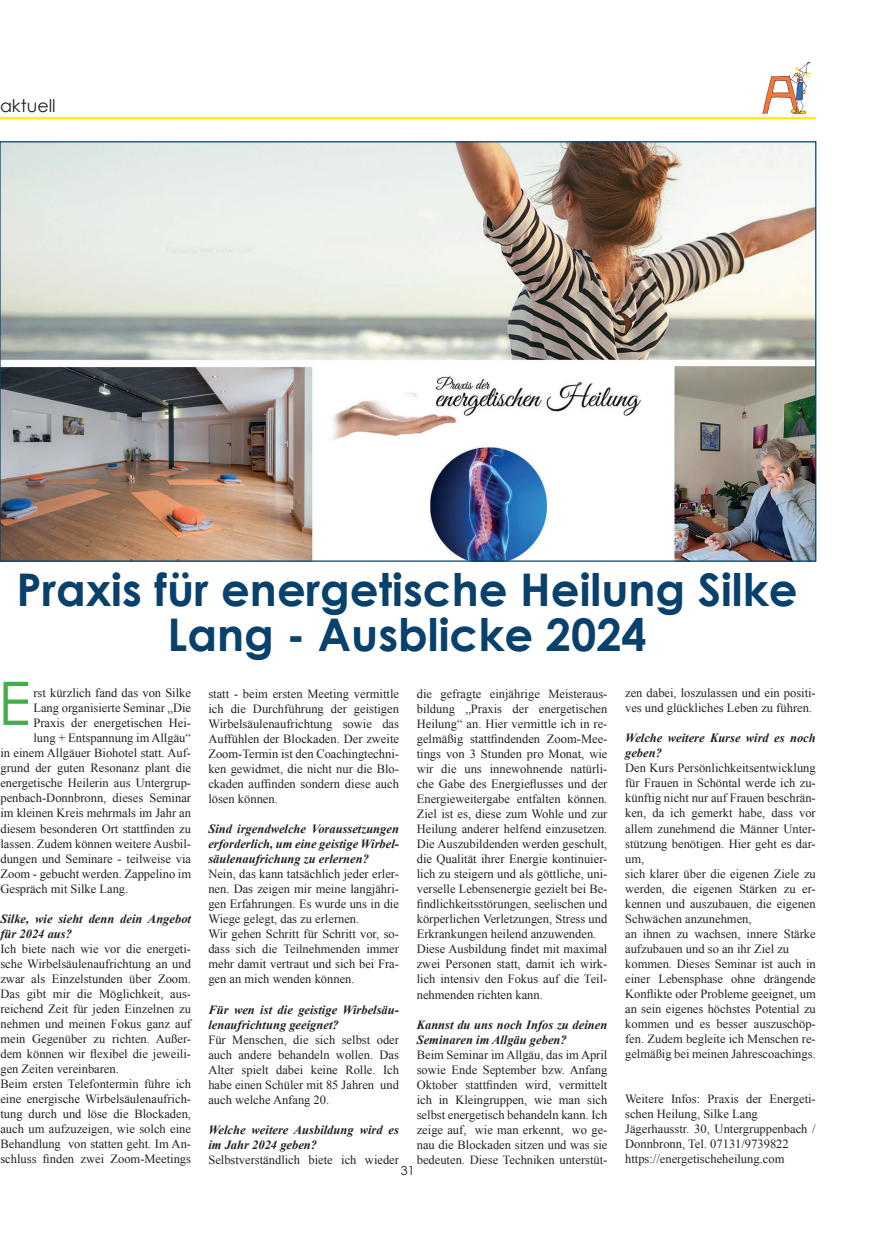
<style>
.page{position:relative;width:869px;height:1241px;background:#fff}
.page>*{position:absolute;margin:0;border:0;box-sizing:border-box;transform-origin:0 0}
.t1{font:60px "Century Gothic";color:#40ae49}
.t2{font:700 45px/45px "Century Gothic";color:#09416d;text-align:center}
.t3{font:17.5px "Century Gothic";color:#231f20}
.t4{font:12.5px/15px "Times New Roman";color:#231f20}
.t5{font:italic 700 12.5px/15px "Times New Roman";color:#231f20}
.t6{font:12.5px "Century Gothic";color:#231f20}
</style>
<div class="page">
<hr style="left:0;top:117px;width:815px;height:2px;background:#fff101">
<img style="left:762px;top:62px;width:50px;height:53px">
<img style="left:2px;top:143px;width:812px;height:416px">
<h3 class="t3" style="left:0;top:94px;width:57px">aktuell</h3>
<h2 class="t2" style="left:17px;top:565px;width:782px">Praxis für energetische Heilung Silke<br>Lang - Ausblicke 2024</h2>
<h1 class="t1" style="left:-2px;top:661px;width:34px">E</h1>
<p class="t4" style="left:33px;top:685px;width:159px">rst kürzlich fand das von Silke</p>
<p class="t4" style="left:33px;top:700px;width:159px">Lang organisierte Seminar „Die</p>
<p class="t4" style="left:33px;top:715px;width:159px">Praxis der energetischen Hei-</p>
<p class="t4" style="left:33px;top:730px;width:159px">lung + Entspannung im Allgäu“</p>
<p class="t4" style="left:0;top:745px;width:192px">in einem Allgäuer Biohotel statt. Auf-</p>
<p class="t4" style="left:0;top:760px;width:192px">grund der guten Resonanz plant die</p>
<p class="t4" style="left:0;top:775px;width:192px">energetische Heilerin aus Untergrup-</p>
<p class="t4" style="left:0;top:790px;width:192px">penbach-Donnbronn, dieses Seminar</p>
<p class="t4" style="left:0;top:805px;width:192px">im kleinen Kreis mehrmals im Jahr an</p>
<p class="t4" style="left:0;top:820px;width:192px">diesem besonderen Ort stattfinden zu</p>
<p class="t4" style="left:0;top:835px;width:192px">lassen. Zudem können weitere Ausbil-</p>
<p class="t4" style="left:0;top:850px;width:192px">dungen und Seminare - teilweise via</p>
<p class="t4" style="left:0;top:865px;width:192px">Zoom - gebucht werden. Zappelino im</p>
<p class="t4" style="left:0;top:880px;width:129px">Gespräch mit Silke Lang.</p>
<p class="t5" style="left:0;top:910px;width:192px">Silke, wie sieht denn dein Angebot für 2024 aus?</p>
<p class="t4" style="left:0;top:940px;width:192px">Ich biete nach wie vor die energeti&shy;sche Wirbelsäulenaufrichtung an und zwar als Einzelstunden über Zoom.<br>Das gibt mir die Möglichkeit, aus&shy;reichend Zeit für jeden Einzelnen zu nehmen und meinen Fokus ganz auf mein Gegenüber zu richten. Außer&shy;dem können wir flexibel die jeweili&shy;gen Zeiten vereinbaren.<br>Beim ersten Telefontermin führe ich eine energische Wirbelsäulenaufrich&shy;tung durch und löse die Blockaden, auch um aufzuzeigen, wie solch eine Behandlung von statten geht. Im An&shy;schluss finden zwei Zoom-Meetings</p>
<p class="t4" style="left:208px;top:686px;width:192px;text-align:justify">statt - beim ersten Meeting vermittle ich die Durchführung der geistigen Wirbelsäulenaufrichtung sowie das Auffühlen der Blockaden. Der zweite Zoom-Termin ist den Coachingtechni&shy;ken gewidmet, die nicht nur die Blo&shy;ckaden auffinden sondern diese auch lösen können.</p>
<p class="t5" style="left:208px;top:821px;width:192px;text-align:justify">Sind irgendwelche Voraussetzungen erforderlich, um eine geistige Wirbel&shy;säulenaufrichung zu erlernen?</p>
<p class="t4" style="left:208px;top:866px;width:192px">Nein, das kann tatsächlich jeder erler&shy;nen. Das zeigen mir meine langjähri&shy;gen Erfahrungen. Es wurde uns in die Wiege gelegt, das zu erlernen.<br>Wir gehen Schritt für Schritt vor, so&shy;dass sich die Teilnehmenden immer mehr damit vertraut und sich bei Fra&shy;gen an mich wenden können.</p>
<p class="t5" style="left:208px;top:1001px;width:192px">Für wen ist die geistige Wirbelsäu&shy;lenaufrichtung geeignet?</p>
<p class="t4" style="left:208px;top:1031px;width:192px;text-align:justify">Für Menschen, die sich selbst oder auch andere behandeln wollen. Das Alter spielt dabei keine Rolle. Ich habe einen Schüler mit 85 Jahren und auch welche Anfang 20.</p>
<p class="t5" style="left:208px;top:1121px;width:192px">Welche weitere Ausbildung wird es im Jahr 2024 geben?</p>
<p class="t4" style="left:208px;top:1151px;width:192px">Selbstverständlich biete ich wieder</p>
<p class="t4" style="left:416px;top:686px;width:192px">die gefragte einjährige Meisteraus&shy;bildung „Praxis der energetischen Heilung“ an. Hier vermittle ich in re&shy;gelmäßig stattfindenden Zoom-Mee&shy;tings von 3 Stunden pro Monat, wie wir die uns innewohnende natürli&shy;che Gabe des Energieflusses und der Energieweitergabe entfalten können.<br>Ziel ist es, diese zum Wohle und zur Heilung anderer helfend einzusetzen.<br>Die Auszubildenden werden geschult, die Qualität ihrer Energie kontinuier&shy;lich zu steigern und als göttliche, uni&shy;verselle Lebensenergie gezielt bei Be&shy;findlichkeitsstörungen, seelischen und körperlichen Verletzungen, Stress und Erkrankungen heilend anzuwenden.<br>Diese Ausbildung findet mit maximal zwei Personen statt, damit ich wirk&shy;lich intensiv den Fokus auf die Teil&shy;nehmenden richten kann.</p>
<p class="t5" style="left:416px;top:1016px;width:192px">Kannst du uns noch Infos zu deinen<br>Seminaren im Allgäu geben?</p>
<p class="t4" style="left:416px;top:1046px;width:192px;text-align:justify">Beim Seminar im Allgäu, das im April sowie Ende September bzw. Anfang Oktober stattfinden wird, vermittelt ich in Kleingruppen, wie man sich selbst energetisch behandeln kann. Ich zeige auf, wie man erkennt, wo ge&shy;nau die Blockaden sitzen und was sie bedeuten. Diese Techniken unterstüt-</p>
<p class="t6" style="left:401px;top:1161px;width:15px">31</p>
<p class="t4" style="left:625px;top:685px;width:192px">zen dabei, loszulassen und ein positi&shy;ves und glückliches Leben zu führen.</p>
<p class="t5" style="left:625px;top:730px;width:192px">Welche weitere Kurse wird es noch geben?</p>
<p class="t4" style="left:625px;top:760px;width:192px">Den Kurs Persönlichkeitsentwicklung für Frauen in Schöntal werde ich zu&shy;künftig nicht nur auf Frauen beschrän&shy;ken, da ich gemerkt habe, dass vor allem zunehmend die Männer Unter&shy;stützung benötigen. Hier geht es dar&shy;um,<br>sich klarer über die eigenen Ziele zu werden, die eigenen Stärken zu er&shy;kennen und auszubauen, die eigenen Schwächen anzunehmen,<br>an ihnen zu wachsen, innere Stärke aufzubauen und so an ihr Ziel zu kommen. Dieses Seminar ist auch in einer Lebensphase ohne drängende Konflikte oder Probleme geeignet, um an sein eigenes höchstes Potential zu kommen und es besser auszuschöp&shy;fen. Zudem begleite ich Menschen re&shy;gelmäßig bei meinen Jahrescoachings.</p>
<p class="t4" style="left:625px;top:1090px;width:192px">Weitere Infos: Praxis der Energeti&shy;schen Heilung, Silke Lang Jägerhausstr. 30, Untergruppenbach / Donnbronn, Tel. 07131/9739822 https://energetischeheilung.com</p>
</div>
